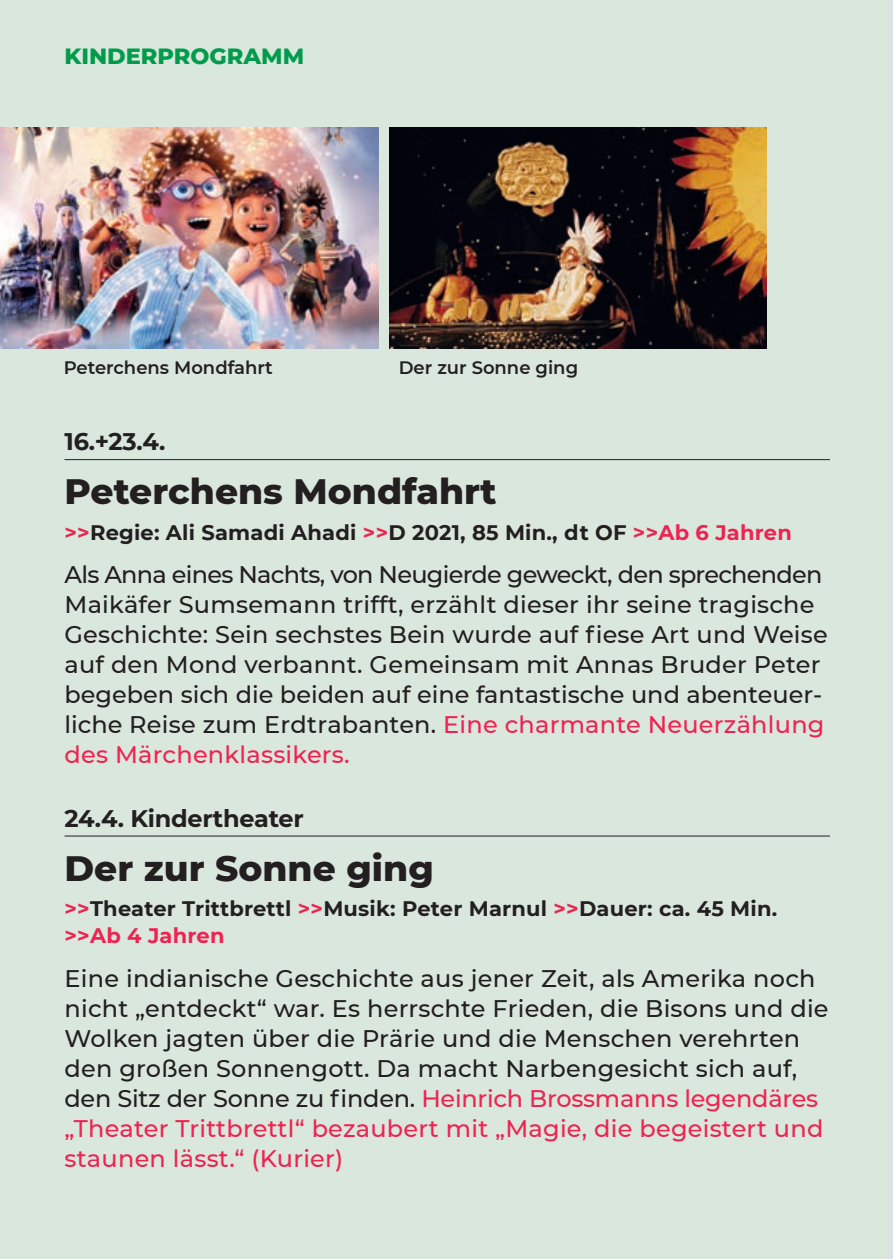
<style>
.page{position:relative;width:893px;height:1259px;background:#fff}
.page>*{position:absolute;margin:0;border:0;box-sizing:border-box;transform-origin:0 0}
.t1{font:800 36px "Montserrat";color:#231f20}
.t2{font:500 24px/30px "Montserrat";letter-spacing:.01em;color:#231f20}
.t3{font:700 24px "Montserrat";letter-spacing:-.01em;color:#231f20}
.t4{font:800 22.5px "Montserrat";color:#009c4b}
.t5{font:700 21px/27px "Montserrat";letter-spacing:.01em;color:#231f20}
.t6{font:600 18px "Montserrat";color:#231f20}
.s1{color:#ed2452}
</style>
<div class="page">
<div style="left:0;top:0;width:892px;height:1259px;background:#d9e7dd"></div>
<hr style="left:892px;top:0;width:1px;height:1259px;background:#dcdddf">
<hr style="left:65px;top:835px;width:765px;height:1px;background:#231f20">
<hr style="left:65px;top:459px;width:765px;height:1px;background:#231f20">
<img style="left:390px;top:128px;width:376px;height:221px">
<img style="left:0;top:128px;width:378px;height:221px">
<p class="t4" style="left:65px;top:40px;width:241px">KINDERPROGRAMM</p>
<p class="t6" style="left:64px;top:355px;width:211px">Peterchens Mondfahrt</p>
<p class="t6" style="left:399px;top:355px;width:181px">Der zur Sonne ging</p>
<p class="t3" style="left:65px;top:424px;width:103px">16.+23.4.</p>
<h1 class="t1" style="left:65px;top:465px;width:434px">Peterchens Mondfahrt</h1>
<p class="t5" style="left:65px;top:517px;width:729px"><span class="s1">&gt;&gt;</span>Regie: Ali Samadi Ahadi <span class="s1">&gt;&gt;</span>D 2021, 85 Min., dt OF <span class="s1">&gt;&gt;Ab 6 Jahren</span></p>
<p class="t2" style="left:65px;top:558px;width:765px">Als Anna eines Nachts, von Neugierde geweckt, den sprechenden Maikäfer Sumsemann trifft, erzählt dieser ihr seine tragische Geschichte: Sein sechstes Bein wurde auf fiese Art und Weise auf den Mond verbannt. Gemeinsam mit Annas Bruder Peter begeben sich die beiden auf eine fantastische und abenteuer&shy;liche Reise zum Erdtrabanten. <span class="s1">Eine charmante Neuerzählung des Märchenklassikers.</span></p>
<p class="t3" style="left:65px;top:801px;width:241px">24.4. Kindertheater</p>
<h1 class="t1" style="left:65px;top:841px;width:371px">Der zur Sonne ging</h1>
<p class="t5" style="left:65px;top:894px;width:714px"><span class="s1">&gt;&gt;</span>Theater Trittbrettl <span class="s1">&gt;&gt;</span>Musik: Peter Marnul <span class="s1">&gt;&gt;</span>Dauer: ca. 45 Min. <span class="s1">&gt;&gt;Ab 4 Jahren</span></p>
<p class="t2" style="left:65px;top:962px;width:766px">Eine indianische Geschichte aus jener Zeit, als Amerika noch nicht „entdeckt“ war. Es herrschte Frieden, die Bisons und die Wolken jagten über die Prärie und die Menschen verehrten den großen Sonnengott. Da macht Narbengesicht sich auf, den Sitz der Sonne zu finden. <span class="s1">Heinrich Brossmanns legendäres „Theater Trittbrettl“ bezaubert mit „Magie, die begeistert und staunen lässt.“ (Kurier)</span></p>
</div>
